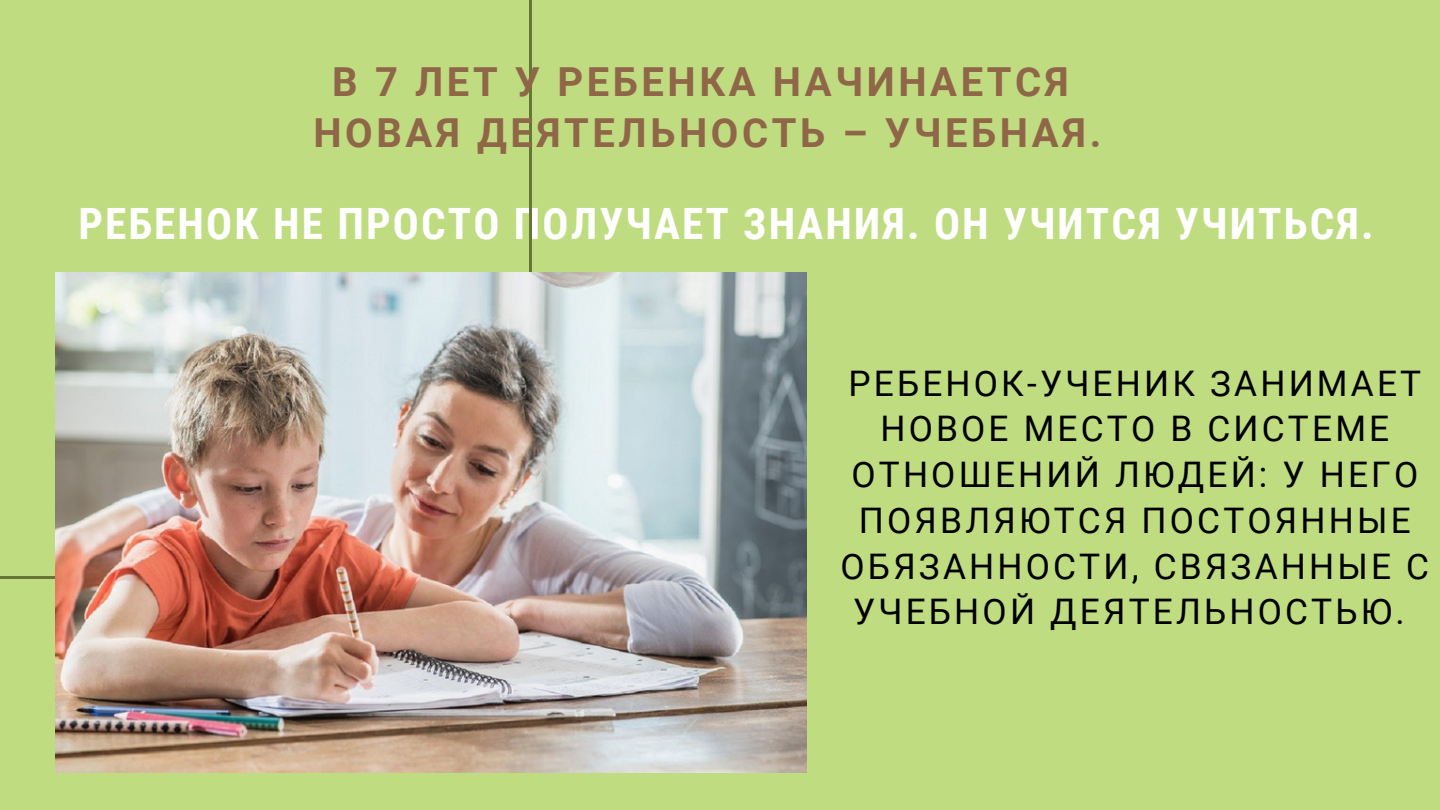
<style>
.page{position:relative;width:1440px;height:810px;background:#bfdc80}
.page>*{position:absolute;margin:0;border:0;box-sizing:border-box;transform-origin:0 0}
.t1{font:700 43.2px "Roboto Condensed";letter-spacing:.05em;color:#fff}
.t2{font:700 40px "Roboto";letter-spacing:.09em;color:#906649}
.t3{font:35.2px/45.8px "Roboto";letter-spacing:.09em;color:#000;text-align:center}
</style>
<div class="page">
<hr style="left:529px;top:0;width:3px;height:329px;background:#667538">
<svg style="left:0;top:576px;width:56px;height:4px"></svg>
<img style="left:56px;top:272px;width:750px;height:501px">
<p class="t2" style="left:332px;top:58px;width:738px">В 7 ЛЕТ У РЕБЕНКА НАЧИНАЕТСЯ</p>
<p class="t2" style="left:313px;top:110px;width:789px">НОВАЯ ДЕЯТЕЛЬНОСТЬ – УЧЕБНАЯ.</p>
<p class="t1" style="left:78px;top:199px;width:1297px">РЕБЕНОК НЕ ПРОСТО ПОЛУЧАЕТ ЗНАНИЯ. ОН УЧИТСЯ УЧИТЬСЯ.</p>
<p class="t3" style="left:841px;top:361px;width:590px">РЕБЕНОК-УЧЕНИК ЗАНИМАЕТ<br>НОВОЕ МЕСТО В СИСТЕМЕ<br>ОТНОШЕНИЙ ЛЮДЕЙ: У НЕГО<br>ПОЯВЛЯЮТСЯ ПОСТОЯННЫЕ<br>ОБЯЗАННОСТИ, СВЯЗАННЫЕ С<br>УЧЕБНОЙ ДЕЯТЕЛЬНОСТЬЮ.</p>
</div>
